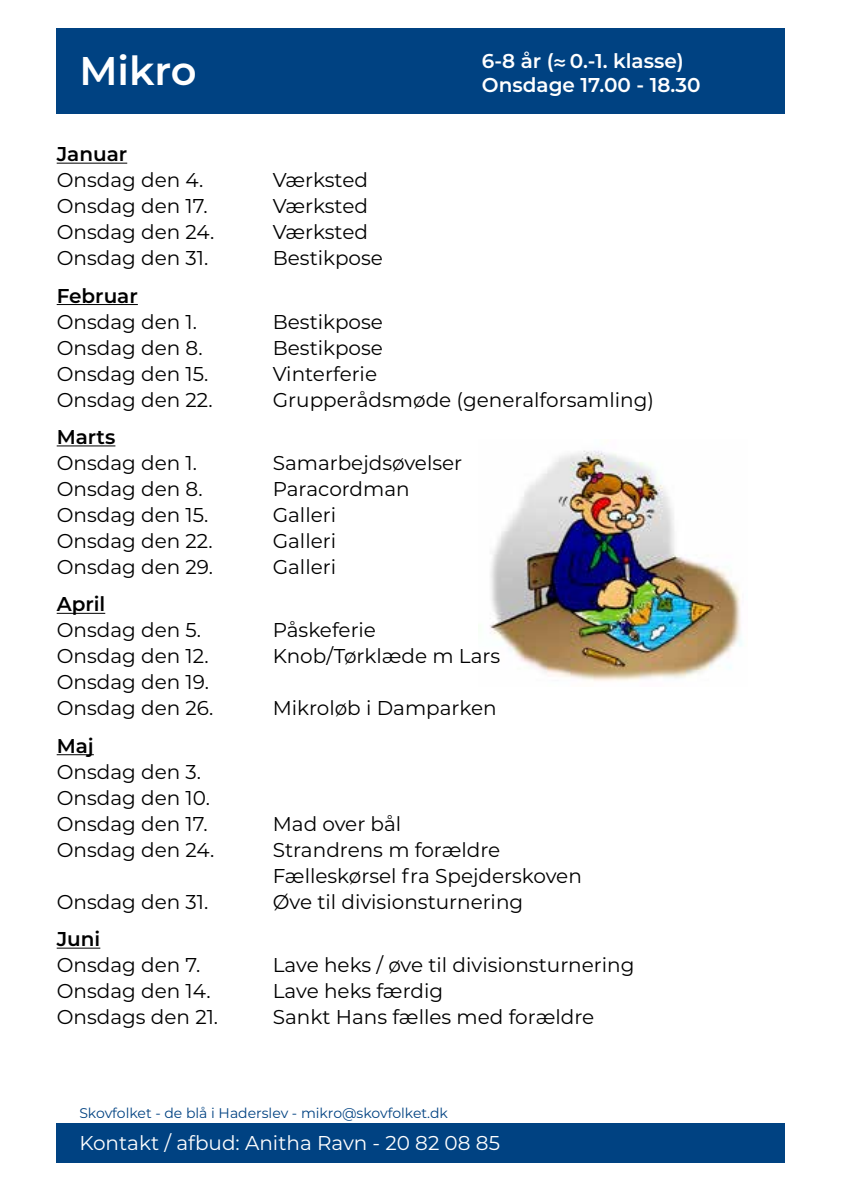
<style>
.page{position:relative;width:842px;height:1191px;background:#fff}
.page>*{position:absolute;margin:0;border:0;box-sizing:border-box;transform-origin:0 0}
.t1{font:600 40px "Montserrat";letter-spacing:-.005em;color:#fff}
.t2{font:20px/26px "Montserrat";color:#000}
.t3{font:600 20px/24px "Montserrat";color:#fff}
.t4{font:20px "Montserrat";color:#fff}
.t5{font:600 20px "Montserrat";color:#000}
.t6{font:14px "Montserrat";color:#004282}
.s1{font-family:"Myriad Pro";font-weight:700}
</style>
<div class="page">
<div style="left:57px;top:1123px;width:728px;height:39px;background:#004282"></div>
<div style="left:57px;top:28px;width:728px;height:85px;background:#004282"></div>
<img style="left:478px;top:450px;width:264px;height:231px">
<hr style="left:57px;top:163px;width:70px;height:1px;background:#000">
<hr style="left:57px;top:304px;width:81px;height:1px;background:#000">
<hr style="left:57px;top:445px;width:58px;height:1px;background:#000">
<hr style="left:57px;top:613px;width:48px;height:1px;background:#000">
<hr style="left:57px;top:754px;width:37px;height:1px;background:#000">
<hr style="left:57px;top:947px;width:43px;height:1px;background:#000">
<h1 class="t1" style="left:79px;top:42px;width:119px">Mikro</h1>
<p class="t3" style="left:482px;top:48px;width:220px">6-8 år (<span class="s1">≈</span> 0.-1. klasse)<br>Onsdage 17.00 - 18.30</p>
<p class="t5" style="left:57px;top:140px;width:72px">Januar</p>
<p class="t2" style="left:57px;top:166px;width:148px">Onsdag den 4.</p>
<p class="t2" style="left:273px;top:166px;width:97px">Værksted</p>
<p class="t2" style="left:57px;top:192px;width:153px">Onsdag den 17.</p>
<p class="t2" style="left:273px;top:192px;width:97px">Værksted</p>
<p class="t2" style="left:57px;top:218px;width:159px">Onsdag den 24.</p>
<p class="t2" style="left:273px;top:218px;width:97px">Værksted</p>
<p class="t2" style="left:57px;top:244px;width:153px">Onsdag den 31.</p>
<p class="t2" style="left:273px;top:244px;width:112px">Bestikpose</p>
<p class="t5" style="left:57px;top:281px;width:83px">Februar</p>
<p class="t2" style="left:57px;top:308px;width:142px">Onsdag den 1.</p>
<p class="t2" style="left:273px;top:308px;width:112px">Bestikpose</p>
<p class="t2" style="left:57px;top:334px;width:148px">Onsdag den 8.</p>
<p class="t2" style="left:273px;top:334px;width:112px">Bestikpose</p>
<p class="t2" style="left:57px;top:360px;width:153px">Onsdag den 15.</p>
<p class="t2" style="left:273px;top:360px;width:106px">Vinterferie</p>
<p class="t2" style="left:57px;top:386px;width:158px">Onsdag den 22.</p>
<p class="t2" style="left:273px;top:386px;width:383px">Grupperådsmøde (generalforsamling)</p>
<p class="t5" style="left:57px;top:422px;width:60px">Marts</p>
<p class="t2" style="left:57px;top:449px;width:142px">Onsdag den 1.</p>
<p class="t2" style="left:273px;top:449px;width:191px">Samarbejdsøvelser</p>
<p class="t2" style="left:57px;top:475px;width:148px">Onsdag den 8.</p>
<p class="t2" style="left:273px;top:475px;width:139px">Paracordman</p>
<p class="t2" style="left:57px;top:501px;width:153px">Onsdag den 15.</p>
<p class="t2" style="left:273px;top:501px;width:65px">Galleri</p>
<p class="t2" style="left:57px;top:527px;width:158px">Onsdag den 22.</p>
<p class="t2" style="left:273px;top:527px;width:65px">Galleri</p>
<p class="t2" style="left:57px;top:553px;width:158px">Onsdag den 29.</p>
<p class="t2" style="left:273px;top:553px;width:65px">Galleri</p>
<p class="t5" style="left:57px;top:590px;width:50px">April</p>
<p class="t2" style="left:57px;top:616px;width:146px">Onsdag den 5.</p>
<p class="t2" style="left:273px;top:616px;width:105px">Påskeferie</p>
<p class="t2" style="left:57px;top:642px;width:153px">Onsdag den 12.</p>
<p class="t2" style="left:273px;top:642px;width:229px">Knob/Tørklæde m Lars</p>
<p class="t2" style="left:57px;top:668px;width:158px">Onsdag den 19.<br>Onsdag den 26.</p>
<p class="t2" style="left:273px;top:694px;width:225px">Mikroløb i Damparken</p>
<p class="t5" style="left:57px;top:731px;width:39px">Maj</p>
<p class="t2" style="left:57px;top:758px;width:155px">Onsdag den 3.<br>Onsdag den 10.<br>Onsdag den 17.</p>
<p class="t2" style="left:273px;top:810px;width:130px">Mad over bål</p>
<p class="t2" style="left:57px;top:836px;width:159px">Onsdag den 24.</p>
<p class="t2" style="left:273px;top:836px;width:311px">Strandrens m forældre<br>Fælleskørsel fra Spejderskoven</p>
<p class="t2" style="left:57px;top:888px;width:153px">Onsdag den 31.</p>
<p class="t2" style="left:273px;top:888px;width:252px">Øve til divisionsturnering</p>
<p class="t5" style="left:57px;top:925px;width:45px">Juni</p>
<p class="t2" style="left:57px;top:951px;width:145px">Onsdag den 7.</p>
<p class="t2" style="left:273px;top:951px;width:363px">Lave heks / øve til divisionsturnering</p>
<p class="t2" style="left:57px;top:977px;width:155px">Onsdag den 14.</p>
<p class="t2" style="left:273px;top:977px;width:172px">Lave heks færdig</p>
<p class="t2" style="left:57px;top:1003px;width:163px">Onsdags den 21.</p>
<p class="t2" style="left:273px;top:1003px;width:323px">Sankt Hans fælles med forældre</p>
<p class="t6" style="left:79px;top:1103px;width:370px">Skovfolket - de blå i Haderslev - mikro@skovfolket.dk</p>
<p class="t4" style="left:79px;top:1128px;width:422px">Kontakt / afbud: Anitha Ravn - 20 82 08 85</p>
</div>
